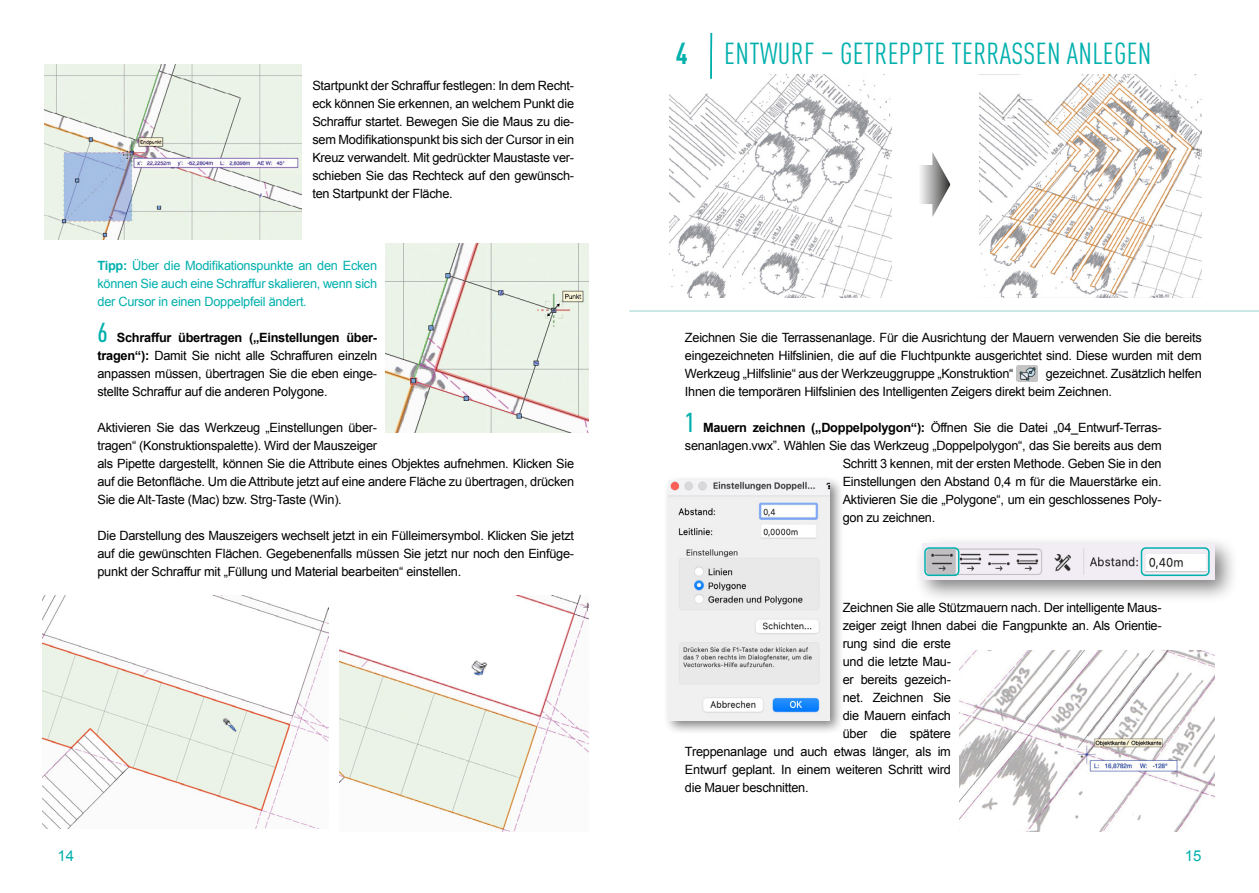
<style>
.page{position:relative;width:1259px;height:893px;background:#fff}
.page>*{position:absolute;margin:0;border:0;box-sizing:border-box;transform-origin:0 0}
.t1{font:condensed 30px "DIN Pro";letter-spacing:.01em;color:#00b0ad}
.t2{font:15px "Arial";color:#00b0ad}
.t3{font:12.75px/18px "Arial";letter-spacing:-.02em;color:#000;text-align:justify}
.t4{font:12.75px/18px "Arial";letter-spacing:-.02em;color:#00b0ad;text-align:justify}
.s1{font-weight:700}
.s2{font-family:"DIN Pro";font-weight:500;font-stretch:condensed;font-size:27px;color:#00b0ad}
</style>
<div class="page">
<img style="left:1017px;top:365px;width:20px;height:16px">
<img style="left:979px;top:75px;width:223px;height:222px">
<img style="left:669px;top:75px;width:223px;height:222px">
<svg style="left:920px;top:152px;width:30px;height:65px"></svg>
<hr style="left:629px;top:310px;width:630px;height:2px;background:#aad9d7">
<img style="left:45px;top:65px;width:257px;height:174px">
<img style="left:386px;top:243px;width:202px;height:189px">
<img style="left:42px;top:595px;width:286px;height:234px">
<img style="left:339px;top:595px;width:249px;height:237px">
<div style="left:663px;top:475px;width:181px;height:260px;background:#000;opacity:.5"></div>
<img style="left:668px;top:481px;width:162px;height:239px">
<div style="left:913px;top:534px;width:325px;height:70px;background:#000;opacity:.5"></div>
<img style="left:922px;top:544px;width:292px;height:36px">
<img style="left:959px;top:651px;width:255px;height:181px">
<img style="left:217px;top:712px;width:26px;height:26px">
<img style="left:463px;top:656px;width:29px;height:28px">
<hr style="left:710px;top:33px;width:2px;height:46px;background:#00b0ad">
<div style="left:924px;top:547px;width:35px;height:29px;border:2px solid #00b0ad;border-radius:4px"></div>
<div style="left:1140px;top:547px;width:69px;height:29px;border:2px solid #00b0ad;border-radius:4px"></div>
<p class="t3" style="left:312px;top:77px;width:263px">Startpunkt der Schraffur festlegen: In dem Recht&shy;eck können Sie erkennen, an welchem Punkt die Schraffur startet. Bewegen Sie die Maus zu die&shy;sem Modifikationspunkt bis sich der Cursor in ein Kreuz verwandelt. Mit gedrückter Maustaste ver&shy;schieben Sie das Rechteck auf den gewünsch&shy;ten Startpunkt der Fläche.</p>
<p class="t4" style="left:97px;top:257px;width:281px"><span class="s1">Tipp:</span> Über die Modifikationspunkte an den Ecken können Sie auch eine Schraffur skalieren, wenn sich der Cursor in einen Doppelpfeil ändert.</p>
<p class="t3" style="left:97px;top:329px;width:281px"><span class="s2">6</span> <span class="s1">Schraffur übertragen („Einstellungen über&shy;tragen“):</span> Damit Sie nicht alle Schraffuren einzeln anpassen müssen, übertragen Sie die eben einge&shy;stellte Schraffur auf die anderen Polygone.</p>
<p class="t3" style="left:97px;top:419px;width:478px;text-align:left">Aktivieren Sie das Werkzeug „Einstellungen über-<br>tragen“ (Konstruktionspalette). Wird der Mauszeiger<br>als Pipette dargestellt, können Sie die Attribute eines Objektes aufnehmen. Klicken Sie auf die Betonfläche. Um die Attribute jetzt auf eine andere Fläche zu übertragen, drücken Sie die Alt-Taste (Mac) bzw. Strg-Taste (Win).</p>
<p class="t3" style="left:97px;top:527px;width:478px">Die Darstellung des Mauszeigers wechselt jetzt in ein Fülleimersymbol. Klicken Sie jetzt auf die gewünschten Flächen. Gegebenenfalls müssen Sie jetzt nur noch den Einfüge&shy;punkt der Schraffur mit „Füllung und Material bearbeiten“ einstellen.</p>
<h1 class="t1" style="left:676px;top:32px;width:477px"><span class="s1">4</span> ENTWURF – GETREPPTE TERRASSEN ANLEGEN</h1>
<p class="t3" style="left:685px;top:329px;width:518px">Zeichnen Sie die Terrassenanlage. Für die Ausrichtung der Mauern verwenden Sie die bereits eingezeichneten Hilfslinien, die auf die Fluchtpunkte ausgerichtet sind. Diese wurden mit dem Werkzeug „Hilfslinie“ aus der Werkzeuggruppe „Konstruktion“</p>
<p class="t3" style="left:685px;top:365px;width:518px;text-indent:361px">gezeichnet. Zusätzlich helfen<br>Ihnen die temporären Hilfslinien des Intelligenten Zeigers direkt beim Zeichnen.</p>
<p class="t3" style="left:685px;top:419px;width:478px"><span class="s2">1</span> <span class="s1">Mauern zeichnen („Doppelpolygon“):</span> Öffnen Sie die Datei „04_Entwurf-Terras-</p>
<p class="t3" style="left:685px;top:437px;width:478px">senanlagen.vwx”. Wählen Sie das Werkzeug „Doppelpolygon“, das Sie bereits aus dem</p>
<p class="t3" style="left:842px;top:455px;width:320px">Schritt 3 kennen, mit der ersten Methode. Geben Sie in den</p>
<p class="t3" style="left:842px;top:473px;width:320px">Einstellungen den Abstand 0,4 m für die Mauerstärke ein.</p>
<p class="t3" style="left:842px;top:491px;width:320px">Aktivieren Sie die „Polygone“, um ein geschlossenes Poly-</p>
<p class="t3" style="left:842px;top:509px;width:94px">gon zu zeichnen.</p>
<p class="t3" style="left:842px;top:599px;width:320px">Zeichnen Sie alle Stützmauern nach. Der intelligente Maus-</p>
<p class="t3" style="left:842px;top:617px;width:320px">zeiger zeigt Ihnen dabei die Fangpunkte an. Als Orientie-</p>
<p class="t3" style="left:842px;top:635px;width:110px">rung sind die erste</p>
<p class="t3" style="left:842px;top:653px;width:110px">und die letzte Mau-</p>
<p class="t3" style="left:842px;top:671px;width:110px">er bereits gezeich-</p>
<p class="t3" style="left:842px;top:689px;width:110px">net. Zeichnen Sie</p>
<p class="t3" style="left:842px;top:707px;width:110px">die Mauern einfach</p>
<p class="t3" style="left:842px;top:725px;width:110px">über die spätere</p>
<p class="t3" style="left:685px;top:743px;width:267px">Treppenanlage und auch etwas länger, als im</p>
<p class="t3" style="left:685px;top:761px;width:267px">Entwurf geplant. In einem weiteren Schritt wird</p>
<p class="t3" style="left:685px;top:779px;width:125px">die Mauer beschnitten.</p>
<p class="t2" style="left:58px;top:846px;width:18px">14</p>
<p class="t2" style="left:1185px;top:846px;width:18px">15</p>
</div>
